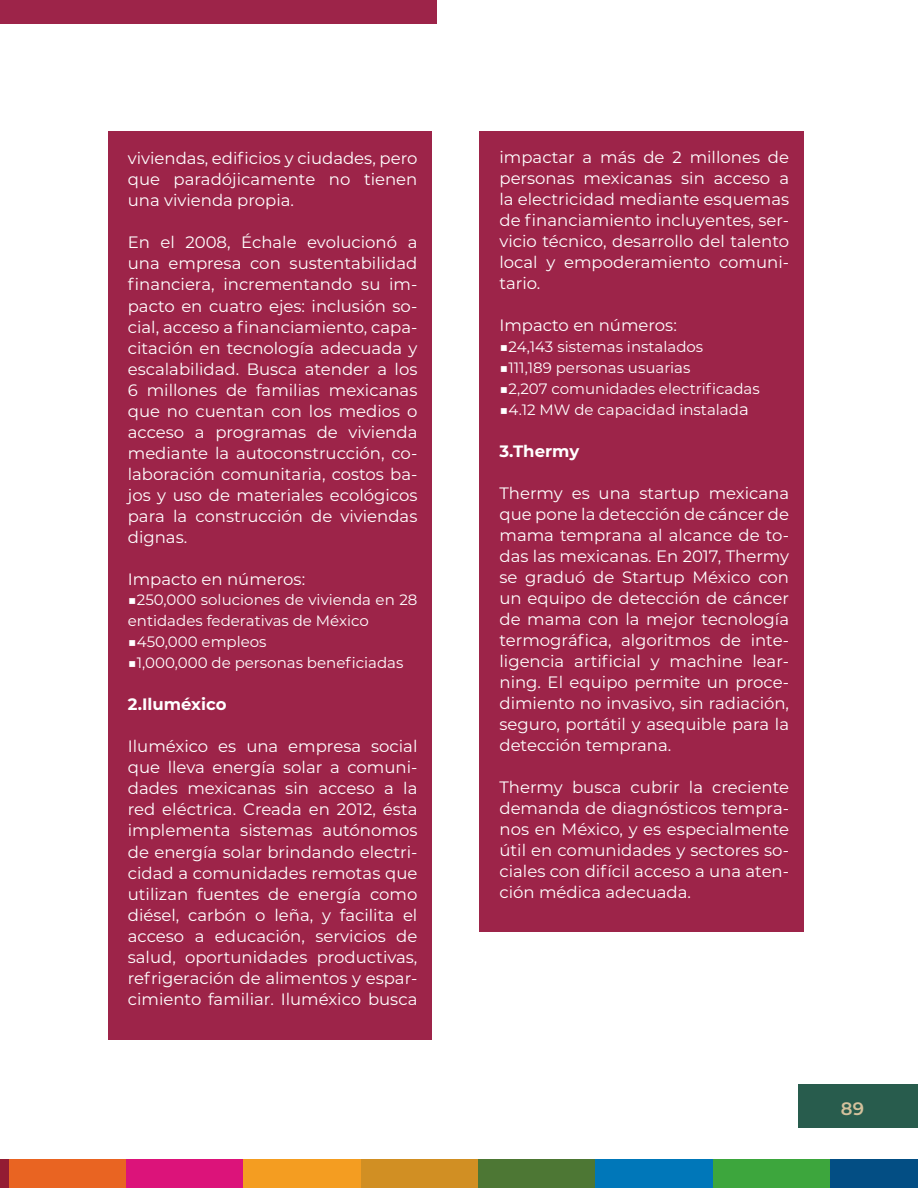
<style>
.page{position:relative;width:918px;height:1188px;background:#fff}
.page>*{position:absolute;margin:0;border:0;box-sizing:border-box;transform-origin:0 0}
.t1{font:600 18px "Montserrat";color:#d4c19c}
.t2{font:16.5px/21px "Montserrat";color:#fff;text-align:justify}
.t3{font:700 16.5px "Montserrat";color:#fff}
.t4{font:15px/21px "Montserrat";color:#fff}
.s1{font-size:16.5px}
</style>
<div class="page">
<div style="left:0;top:1159px;width:9px;height:29px;background:#931c33"></div>
<div style="left:9px;top:1159px;width:117px;height:29px;background:#e96422"></div>
<div style="left:126px;top:1159px;width:118px;height:29px;background:#dc137a"></div>
<div style="left:244px;top:1159px;width:117px;height:29px;background:#f49d21"></div>
<div style="left:361px;top:1159px;width:117px;height:29px;background:#d18f23"></div>
<div style="left:478px;top:1159px;width:118px;height:29px;background:#4d7734"></div>
<div style="left:596px;top:1159px;width:117px;height:29px;background:#0077b9"></div>
<div style="left:713px;top:1159px;width:117px;height:29px;background:#3da63d"></div>
<div style="left:830px;top:1159px;width:88px;height:29px;background:#034e84"></div>
<div style="left:108px;top:131px;width:324px;height:909px;background:#9d2449"></div>
<div style="left:480px;top:131px;width:324px;height:801px;background:#9d2449"></div>
<div style="left:0;top:0;width:437px;height:24px;background:#9d2449"></div>
<div style="left:799px;top:1084px;width:119px;height:44px;background:#285c4d"></div>
<p class="t2" style="left:128px;top:148px;width:291px">viviendas, edificios y ciudades, pero que paradójicamente no tienen una vivienda propia.</p>
<p class="t2" style="left:128px;top:232px;width:291px">En el 2008, Échale evolucionó a una empresa con sustentabilidad financiera, incrementando su im&shy;pacto en cuatro ejes: inclusión so&shy;cial, acceso a financiamiento, capa&shy;citación en tecnología adecuada y escalabilidad. Busca atender a los 6 millones de familias mexicanas que no cuentan con los medios o acceso a programas de vivienda mediante la autoconstrucción, co&shy;laboración comunitaria, costos ba&shy;jos y uso de materiales ecológicos para la construcción de viviendas dignas.</p>
<p class="t2" style="left:128px;top:568px;width:179px">Impacto en números:</p>
<p class="t4" style="left:128px;top:589px;width:291px">■250,000 soluciones de vivienda en 28 entidades federativas de México</p>
<p class="t4" style="left:128px;top:631px;width:140px">■450,000 empleos</p>
<p class="t4" style="left:128px;top:652px;width:277px">■1,000,000 de personas beneficiadas</p>
<p class="t3" style="left:128px;top:693px;width:100px">2.Iluméxico</p>
<p class="t2" style="left:128px;top:736px;width:291px">Iluméxico es una empresa social que lleva energía solar a comuni&shy;dades mexicanas sin acceso a la red eléctrica. Creada en 2012, ésta implementa sistemas autónomos de energía solar brindando electri&shy;cidad a comunidades remotas que utilizan fuentes de energía como diésel, carbón o leña, y facilita el acceso a educación, servicios de salud, oportunidades productivas, refrigeración de alimentos y espar&shy;cimiento familiar. Iluméxico busca</p>
<p class="t2" style="left:499px;top:146px;width:291px">impactar a más de 2 millones de personas mexicanas sin acceso a la electricidad mediante esquemas de financiamiento incluyentes, ser&shy;vicio técnico, desarrollo del talento local y empoderamiento comuni&shy;tario.</p>
<p class="t2" style="left:499px;top:314px;width:179px">Impacto en números:</p>
<p class="t4" style="left:500px;top:335px;width:205px">■24,143 sistemas instalados</p>
<p class="t4" style="left:500px;top:356px;width:192px">■111,189 personas usuarias</p>
<p class="t4" style="left:500px;top:377px;width:262px">■2,207 comunidades electrificadas</p>
<p class="t4" style="left:500px;top:398px;width:251px">■4.12 MW de capacidad instalad<span class="s1">a</span></p>
<p class="t3" style="left:500px;top:439px;width:81px">3.Thermy</p>
<p class="t2" style="left:500px;top:482px;width:291px">Thermy es una startup mexicana que pone la detección de cáncer de mama temprana al alcance de to&shy;das las mexicanas. En 2017, Thermy se graduó de Startup México con un equipo de detección de cáncer de mama con la mejor tecnología termográfica, algoritmos de inte&shy;ligencia artificial y machine lear&shy;ning. El equipo permite un proce&shy;dimiento no invasivo, sin radiación, seguro, portátil y asequible para la detección temprana.</p>
<p class="t2" style="left:500px;top:776px;width:291px">Thermy busca cubrir la creciente demanda de diagnósticos tempra&shy;nos en México, y es especialmente útil en comunidades y sectores so&shy;ciales con difícil acceso a una aten&shy;ción médica adecuada.</p>
<p class="t1" style="left:841px;top:1096px;width:25px">89</p>
</div>
